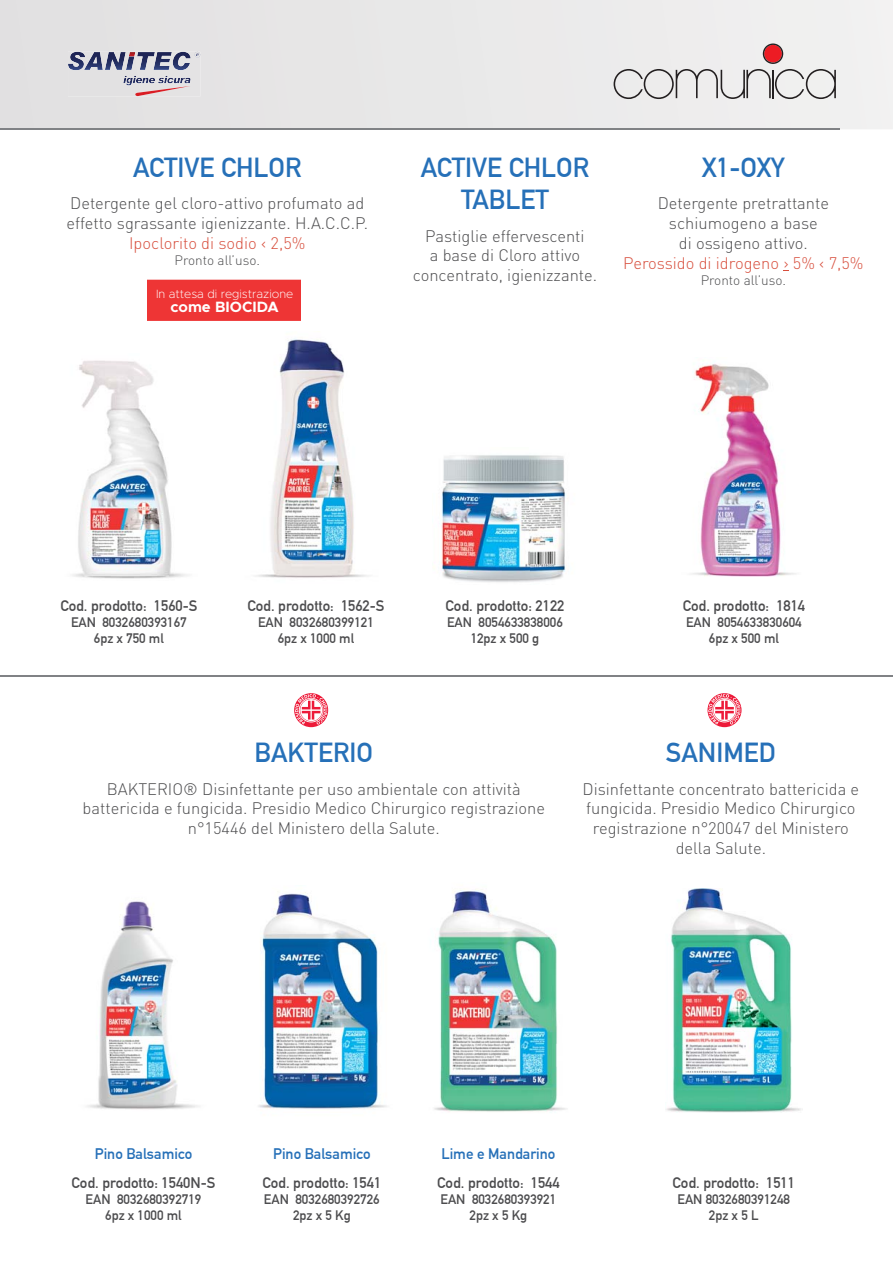
<style>
.page{position:relative;width:893px;height:1263px;background:#fff}
.page>*{position:absolute;margin:0;border:0;box-sizing:border-box;transform-origin:0 0}
.t1{font:27px/32.4px "DIN Mittelschrift LT";color:#2670b8;text-align:center}
.t2{font:300 16.5px/19.8px "DIN";color:#4c4c4e;text-align:center}
.t3{font:300 16.5px "DIN";color:#d74d3b}
.t4{font:15px "DIN Mittelschrift LT";color:#4c4c4e}
.t5{font:15px "DIN Mittelschrift LT";color:#2670b8}
.t6{font:700 15px "Metropolis";color:#fff}
.t7{font:13.5px/16.2px "DIN Mittelschrift LT";color:#4c4c4e;text-align:center}
.t8{font:300 13.5px "DIN";color:#4c4c4e}
.t9{font:200 12px "Metropolis";color:#fff}
</style>
<div class="page">
<div style="left:0;top:0;width:893px;height:129px;background:#e8e8e8"></div>
<img style="left:434px;top:889px;width:133px;height:223px">
<svg style="left:294px;top:693px;width:34px;height:34px"></svg>
<svg style="left:68px;top:52px;width:132px;height:44px;background:#b7b5c2"></svg>
<hr style="left:0;top:128px;width:840px;height:1px;background:#808285">
<img style="left:87px;top:901px;width:112px;height:209px">
<img style="left:258px;top:892px;width:129px;height:217px">
<img style="left:72px;top:360px;width:116px;height:219px">
<img style="left:255px;top:338px;width:114px;height:240px">
<img style="left:441px;top:455px;width:127px;height:127px">
<img style="left:666px;top:889px;width:135px;height:223px">
<svg style="left:707px;top:693px;width:34px;height:34px"></svg>
<img style="left:692px;top:364px;width:104px;height:213px">
<svg style="left:614px;top:43px;width:222px;height:56px"></svg>
<hr style="left:0;top:675px;width:893px;height:1px;background:#808285">
<div style="left:147px;top:280px;width:153px;height:41px;background:#ee3535"></div>
<h1 class="t1" style="left:133px;top:151px;width:170px">ACTIVE CHLOR</h1>
<p class="t2" style="left:66px;top:195px;width:303px;text-align:left">Detergente gel cloro-attivo profumato ad effetto sgrassante igienizzante. H.A.C.C.P.</p>
<p class="t3" style="left:129px;top:237px;width:178px">Ipoclorito di sodio ‹ 2,5%</p>
<p class="t8" style="left:175px;top:255px;width:87px">Pronto all’uso.</p>
<p class="t9" style="left:156px;top:290px;width:139px">In attesa di registrazione</p>
<p class="t6" style="left:170px;top:301px;width:110px">come BIOCIDA</p>
<h1 class="t1" style="left:421px;top:151px;width:170px">ACTIVE CHLOR<br>TABLET</h1>
<p class="t2" style="left:413px;top:228px;width:186px">Pastiglie effervescenti<br>a base di Cloro attivo concentrato, igienizzante.</p>
<h1 class="t1" style="left:702px;top:151px;width:84px">X1-OXY</h1>
<p class="t2" style="left:658px;top:195px;width:173px">Detergente pretrattante schiumogeno a base<br>di ossigeno attivo.</p>
<p class="t3" style="left:623px;top:257px;width:242px">Perossido di idrogeno › 5% ‹ 7,5%</p>
<p class="t8" style="left:701px;top:275px;width:87px">Pronto all’uso.</p>
<p class="t4" style="left:60px;top:597px;width:139px">Cod. prodotto: 1560-S</p>
<p class="t7" style="left:71px;top:614px;width:117px">EAN 8032680393167<br>6pz x 750 ml</p>
<p class="t4" style="left:247px;top:597px;width:139px">Cod. prodotto: 1562-S</p>
<p class="t7" style="left:258px;top:614px;width:117px">EAN 8032680399121<br>6pz x 1000 ml</p>
<p class="t4" style="left:446px;top:597px;width:120px">Cod. prodotto: 2122</p>
<p class="t7" style="left:447px;top:614px;width:117px">EAN 8054633838006<br>12pz x 500 g</p>
<p class="t4" style="left:683px;top:597px;width:124px">Cod. prodotto: 1814</p>
<p class="t7" style="left:686px;top:614px;width:117px">EAN 8054633830604<br>6pz x 500 ml</p>
<h1 class="t1" style="left:255px;top:736px;width:120px">BAKTERIO</h1>
<p class="t2" style="left:83px;top:780px;width:464px">BAKTERIO® Disinfettante per uso ambientale con attività battericida e fungicida. Presidio Medico Chirurgico registrazione n°15446 del Ministero della Salute.</p>
<h1 class="t1" style="left:666px;top:736px;width:111px">SANIMED</h1>
<p class="t2" style="left:582px;top:780px;width:278px">Disinfettante concentrato battericida e fungicida. Presidio Medico Chirurgico registrazione n°20047 del Ministero della Salute.</p>
<p class="t5" style="left:95px;top:1145px;width:99px">Pino Balsamico</p>
<p class="t4" style="left:72px;top:1174px;width:145px">Cod. prodotto: 1540N-S</p>
<p class="t7" style="left:86px;top:1191px;width:117px">EAN 8032680392719<br>6pz x 1000 ml</p>
<p class="t5" style="left:273px;top:1145px;width:99px">Pino Balsamico</p>
<p class="t4" style="left:262px;top:1174px;width:120px">Cod. prodotto: 1541</p>
<p class="t7" style="left:264px;top:1191px;width:117px">EAN 8032680392726<br>2pz x 5 Kg</p>
<p class="t5" style="left:441px;top:1145px;width:116px">Lime e Mandarino</p>
<p class="t4" style="left:437px;top:1174px;width:124px">Cod. prodotto: 1544</p>
<p class="t7" style="left:441px;top:1191px;width:117px">EAN 8032680393921<br>2pz x 5 Kg</p>
<p class="t4" style="left:672px;top:1174px;width:124px">Cod. prodotto: 1511</p>
<p class="t7" style="left:677px;top:1191px;width:114px">EAN 8032680391248<br>2pz x 5 L</p>
</div>
